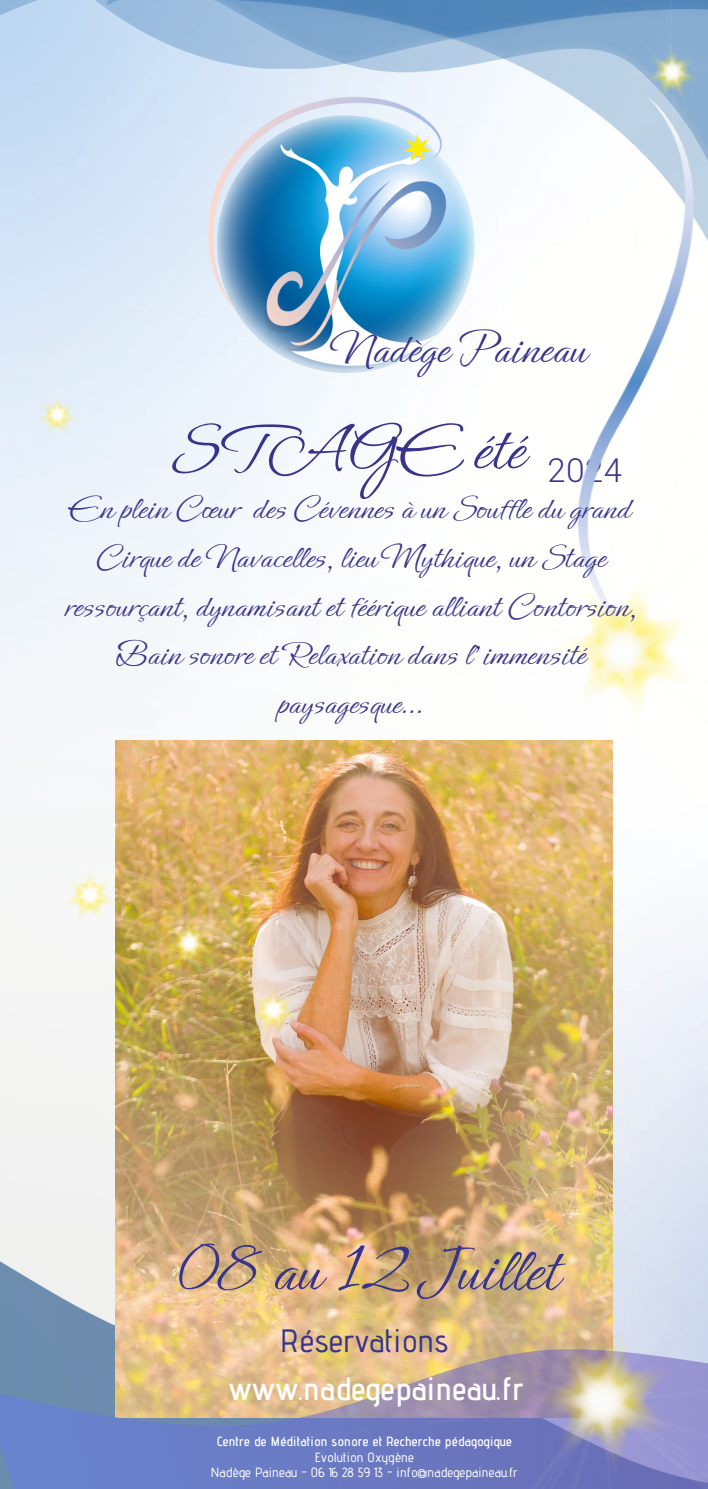
<style>
.page{position:relative;width:708px;height:1489px;background:#fff}
.page>*{position:absolute;margin:0;border:0;box-sizing:border-box;transform-origin:0 0}
.t1{font:70.25px "Ephesis";color:#39348b}
.t2{font:48.5px "Ephesis";color:#39348b}
.t3{font:35.25px/48.8px "Ephesis";color:#39348b;text-align:center}
.t4{font:300 32.75px "Roboto";color:#39348b}
.t5{font:600 32.25px "Advent Pro";letter-spacing:.015em;color:#fff}
.t6{font:500 32.25px "Advent Pro";letter-spacing:.015em;color:#39348b}
.t7{font:500 13.25px "Advent Pro";letter-spacing:.015em;color:#fff}
.t8{font:600 13.25px "Advent Pro";letter-spacing:.015em;color:#fff}
</style>
<div class="page">
<img style="left:0;top:0;width:546px;height:251px">
<img style="left:77px;top:56px;width:469px;height:259px">
<img style="left:546px;top:0;width:161px;height:94px">
<img style="left:11px;top:315px;width:139px;height:196px">
<svg style="left:0;top:1043px;width:131px;height:446px"></svg>
<img style="left:0;top:768px;width:147px;height:251px">
<img style="left:510px;top:94px;width:197px;height:88px">
<img style="left:150px;top:182px;width:557px;height:753px">
<img style="left:131px;top:935px;width:576px;height:554px">
<img style="left:64px;top:816px;width:183px;height:250px">
<img style="left:147px;top:884px;width:184px;height:250px">
<p class="t2" style="left:330px;top:318px;width:257px">Nadège Paineau</p>
<p class="t1" style="left:169px;top:405px;width:356px">STAGE été</p>
<p class="t4" style="left:547px;top:448px;width:76px">2024</p>
<p class="t3" style="left:64px;top:485px;width:574px">En plein Cœur des Cévennes à un Souffle du grand Cirque de Navacelles, lieu Mythique, un Stage ressourçant, dynamisant et féérique alliant Contorsion, Bain sonore et Relaxation dans l'immensité paysagesque...</p>
<p class="t1" style="left:178px;top:1226px;width:381px">08 au 12 Juillet</p>
<p class="t6" style="left:280px;top:1321px;width:169px">Réservations</p>
<p class="t5" style="left:229px;top:1368px;width:297px">www.nadegepaineau.fr</p>
<p class="t8" style="left:217px;top:1433px;width:296px">Centre de Méditation sonore et Recherche pédagogique</p>
<p class="t7" style="left:314px;top:1449px;width:101px">Evolution Oxygène</p>
<p class="t7" style="left:211px;top:1464px;width:308px">Nadège Paineau - 06 16 28 59 13 - info@nadegepaineau.fr</p>
</div>
